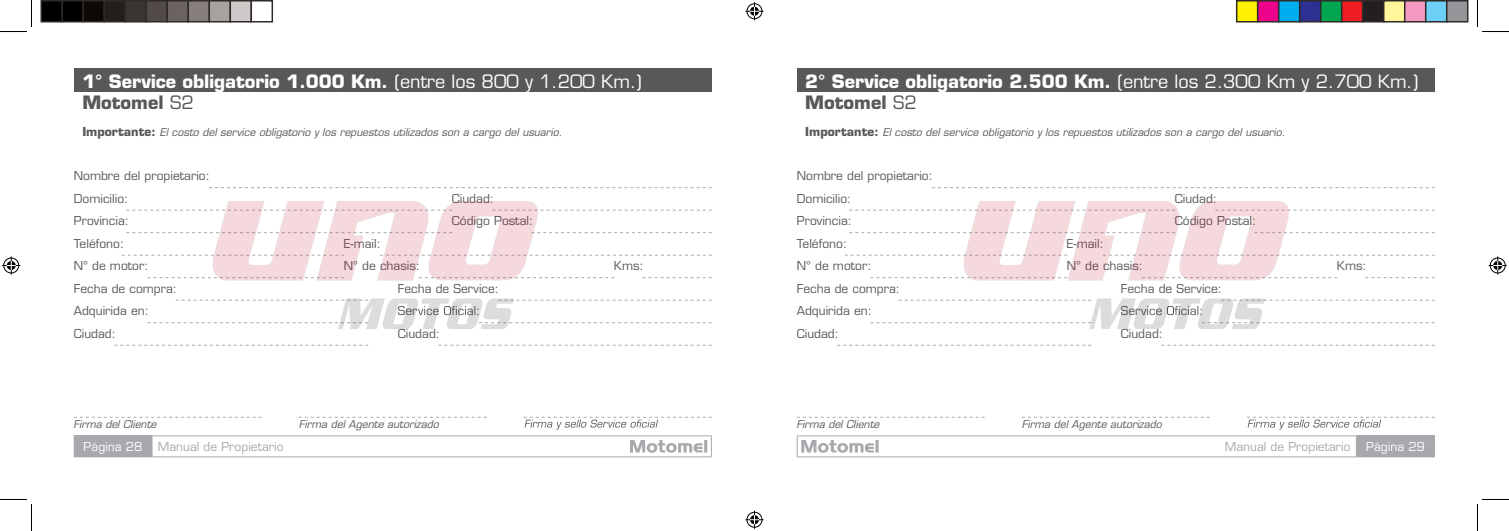
<style>
.page{position:relative;width:1509px;height:531px;background:#fff}
.page>*{position:absolute;margin:0;border:0;box-sizing:border-box;transform-origin:0 0}
.t1{font:700 18px/21.6px "Eurostile LT Std";color:#fff}
.t2{font:12px/22.5px "Eurostile LT Std";color:#57585a}
.t3{font:12px "Eurostile LT Std";color:#a8a9ad}
.t4{font:12px "Eurostile LT Std";color:#fff}
.t5{font:italic 10.5px "Eurostile LT Std";color:#57585a}
.s1{font-weight:400}
.s2{color:#57585a}
.s3{font-weight:400;color:#57585a}
.s4{font-weight:700;font-style:normal;font-size:12px}
</style>
<div class="page">
<svg style="left:0;top:0;width:32px;height:32px"></svg>
<svg style="left:0;top:499px;width:32px;height:32px"></svg>
<svg style="left:1477px;top:0;width:32px;height:32px"></svg>
<svg style="left:1477px;top:499px;width:32px;height:32px"></svg>
<svg style="left:745px;top:2px;width:18px;height:18px"></svg>
<svg style="left:745px;top:510px;width:18px;height:18px"></svg>
<svg style="left:2px;top:256px;width:18px;height:18px"></svg>
<svg style="left:1488px;top:256px;width:18px;height:18px"></svg>
<div style="left:41px;top:1px;width:21px;height:21px;background:#000"></div>
<div style="left:40px;top:0;width:23px;height:22px;border:2px solid #302a28"></div>
<div style="left:62px;top:1px;width:21px;height:21px;background:#000"></div>
<div style="left:62px;top:0;width:22px;height:22px;border:2px solid #302a28"></div>
<div style="left:83px;top:1px;width:21px;height:21px;background:#0c0806"></div>
<div style="left:82px;top:0;width:23px;height:22px;border:2px solid #302a28"></div>
<div style="left:104px;top:1px;width:21px;height:21px;background:#241e1b"></div>
<div style="left:104px;top:0;width:22px;height:22px;border:2px solid #302a28"></div>
<div style="left:125px;top:1px;width:21px;height:21px;background:#3b3532"></div>
<div style="left:124px;top:0;width:23px;height:22px;border:2px solid #302a28"></div>
<div style="left:146px;top:1px;width:21px;height:21px;background:#524a47"></div>
<div style="left:146px;top:0;width:22px;height:22px;border:2px solid #302a28"></div>
<div style="left:167px;top:1px;width:21px;height:21px;background:#6b6360"></div>
<div style="left:166px;top:0;width:23px;height:22px;border:2px solid #302a28"></div>
<div style="left:188px;top:1px;width:21px;height:21px;background:#867f7c"></div>
<div style="left:188px;top:0;width:22px;height:22px;border:2px solid #302a28"></div>
<div style="left:209px;top:1px;width:21px;height:21px;background:#a7a2a0"></div>
<div style="left:208px;top:0;width:23px;height:22px;border:2px solid #302a28"></div>
<div style="left:230px;top:1px;width:21px;height:21px;background:#cdc9c8"></div>
<div style="left:230px;top:0;width:22px;height:22px;border:2px solid #302a28"></div>
<div style="left:250px;top:0;width:23px;height:22px;border:2px solid #302a28"></div>
<div style="left:1236px;top:1px;width:21px;height:21px;background:#fff101"></div>
<div style="left:1236px;top:0;width:22px;height:22px;border:2px solid #302a28"></div>
<div style="left:1257px;top:1px;width:21px;height:21px;background:#ed028c"></div>
<div style="left:1257px;top:0;width:22px;height:22px;border:2px solid #302a28"></div>
<div style="left:1278px;top:1px;width:21px;height:21px;background:#00aeef"></div>
<div style="left:1278px;top:0;width:22px;height:22px;border:2px solid #302a28"></div>
<div style="left:1299px;top:1px;width:21px;height:21px;background:#2e3092"></div>
<div style="left:1299px;top:0;width:22px;height:22px;border:2px solid #302a28"></div>
<div style="left:1320px;top:1px;width:21px;height:21px;background:#00a54f"></div>
<div style="left:1320px;top:0;width:22px;height:22px;border:2px solid #302a28"></div>
<div style="left:1341px;top:1px;width:21px;height:21px;background:#ee1d23"></div>
<div style="left:1341px;top:0;width:22px;height:22px;border:2px solid #302a28"></div>
<div style="left:1362px;top:1px;width:21px;height:21px;background:#231f20"></div>
<div style="left:1362px;top:0;width:22px;height:22px;border:2px solid #302a28"></div>
<div style="left:1383px;top:1px;width:21px;height:21px;background:#fff79a"></div>
<div style="left:1383px;top:0;width:22px;height:22px;border:2px solid #302a28"></div>
<div style="left:1404px;top:1px;width:21px;height:21px;background:#f499c2"></div>
<div style="left:1404px;top:0;width:22px;height:22px;border:2px solid #302a28"></div>
<div style="left:1425px;top:1px;width:21px;height:21px;background:#6bcff6"></div>
<div style="left:1425px;top:0;width:22px;height:22px;border:2px solid #302a28"></div>
<div style="left:1446px;top:1px;width:21px;height:21px;background:#939598"></div>
<div style="left:1446px;top:0;width:22px;height:22px;border:2px solid #302a28"></div>
<div style="left:74px;top:436px;width:78px;height:21px;background:#a8a9ad"></div>
<hr style="left:74px;top:435px;width:78px;height:1px;background:#a8a9ad">
<hr style="left:152px;top:435px;width:560px;height:1px;background:#a8a9ad">
<hr style="left:152px;top:456px;width:560px;height:1px;background:#a8a9ad">
<hr style="left:151px;top:436px;width:2px;height:20px;background:#a8a9ad">
<svg style="left:630px;top:436px;width:82px;height:20px"></svg>
<div style="left:74px;top:68px;width:638px;height:24px;background:#57585a"></div>
<svg style="left:626px;top:187px;width:86px;height:1px"></svg>
<svg style="left:114px;top:345px;width:19px;height:1px"></svg>
<svg style="left:74px;top:417px;width:188px;height:1px"></svg>
<svg style="left:626px;top:210px;width:86px;height:1px"></svg>
<svg style="left:626px;top:232px;width:86px;height:1px"></svg>
<svg style="left:626px;top:255px;width:86px;height:1px"></svg>
<svg style="left:642px;top:277px;width:70px;height:1px"></svg>
<svg style="left:626px;top:300px;width:86px;height:1px"></svg>
<svg style="left:626px;top:322px;width:86px;height:1px"></svg>
<svg style="left:626px;top:345px;width:86px;height:1px"></svg>
<svg style="left:299px;top:417px;width:188px;height:1px"></svg>
<svg style="left:524px;top:417px;width:188px;height:13px"></svg>
<div style="left:1356px;top:436px;width:78px;height:21px;background:#a8a9ad"></div>
<hr style="left:797px;top:435px;width:559px;height:1px;background:#a8a9ad">
<hr style="left:1356px;top:435px;width:78px;height:1px;background:#a8a9ad">
<svg style="left:1434px;top:436px;width:1px;height:20px"></svg>
<hr style="left:797px;top:456px;width:559px;height:1px;background:#a8a9ad">
<svg style="left:797px;top:436px;width:81px;height:20px"></svg>
<div style="left:797px;top:68px;width:637px;height:24px;background:#57585a"></div>
<svg style="left:1377px;top:187px;width:57px;height:1px"></svg>
<svg style="left:849px;top:210px;width:34px;height:1px"></svg>
<svg style="left:845px;top:255px;width:39px;height:1px"></svg>
<svg style="left:837px;top:345px;width:45px;height:1px"></svg>
<svg style="left:797px;top:417px;width:187px;height:1px"></svg>
<svg style="left:1377px;top:210px;width:57px;height:1px"></svg>
<svg style="left:849px;top:232px;width:34px;height:1px"></svg>
<svg style="left:1378px;top:232px;width:56px;height:1px"></svg>
<svg style="left:1378px;top:255px;width:56px;height:1px"></svg>
<svg style="left:1377px;top:277px;width:57px;height:1px"></svg>
<svg style="left:1377px;top:300px;width:57px;height:1px"></svg>
<svg style="left:1377px;top:322px;width:57px;height:1px"></svg>
<svg style="left:1377px;top:345px;width:57px;height:1px"></svg>
<svg style="left:1022px;top:417px;width:187px;height:1px"></svg>
<svg style="left:1247px;top:417px;width:187px;height:13px"></svg>
<img style="left:133px;top:187px;width:493px;height:159px">
<img style="left:884px;top:187px;width:492px;height:159px">
<h1 class="t1" style="left:82px;top:70px;width:561px">1° Service obligatorio 1.000 Km. <span class="s1">(entre los 800 y 1.200 Km.)<br></span><span class="s2">Motomel</span> <span class="s3">S2</span></h1>
<p class="t5" style="left:82px;top:126px;width:482px"><span class="s4">Importante:</span> El costo del service obligatorio y los repuestos utilizados son a cargo del usuario.</p>
<p class="t2" style="left:74px;top:164px;width:138px">Nombre del propietario:<br>Domicilio:</p>
<p class="t2" style="left:452px;top:187px;width:44px">Ciudad:</p>
<h1 class="t1" style="left:805px;top:70px;width:614px">2° Service obligatorio 2.500 Km. <span class="s1">(entre los 2.300 Km y 2.700 Km.)<br></span><span class="s2">Motomel</span> <span class="s3">S2</span></h1>
<p class="t5" style="left:805px;top:126px;width:482px"><span class="s4">Importante:</span> El costo del service obligatorio y los repuestos utilizados son a cargo del usuario.</p>
<p class="t2" style="left:797px;top:164px;width:138px">Nombre del propietario:<br>Domicilio:</p>
<p class="t2" style="left:1175px;top:187px;width:44px">Ciudad:</p>
<p class="t2" style="left:74px;top:209px;width:57px">Provincia:</p>
<p class="t2" style="left:452px;top:209px;width:83px">Código Postal:</p>
<p class="t2" style="left:74px;top:232px;width:52px">Teléfono:</p>
<p class="t2" style="left:344px;top:232px;width:39px">E-mail:</p>
<p class="t2" style="left:74px;top:254px;width:76px">N° de motor:</p>
<p class="t2" style="left:344px;top:254px;width:78px">N° de chasis:</p>
<p class="t2" style="left:614px;top:254px;width:31px">Kms:</p>
<p class="t2" style="left:74px;top:277px;width:105px">Fecha de compra:</p>
<p class="t2" style="left:398px;top:277px;width:103px">Fecha de Service:</p>
<p class="t2" style="left:74px;top:299px;width:77px">Adquirida en:</p>
<p class="t2" style="left:398px;top:299px;width:21px">Ser</p>
<p class="t2" style="left:74px;top:322px;width:44px">Ciudad:</p>
<p class="t2" style="left:398px;top:322px;width:44px">Ciudad:</p>
<p class="t2" style="left:797px;top:209px;width:57px">Provincia:</p>
<p class="t2" style="left:1175px;top:209px;width:83px">Código Postal:</p>
<p class="t2" style="left:797px;top:232px;width:52px">Teléfono:</p>
<p class="t2" style="left:1067px;top:232px;width:39px">E-mail:</p>
<p class="t2" style="left:797px;top:254px;width:76px">N° de motor:</p>
<p class="t2" style="left:1067px;top:254px;width:78px">N° de chasis:</p>
<p class="t2" style="left:1337px;top:254px;width:31px">Kms:</p>
<p class="t2" style="left:797px;top:277px;width:105px">Fecha de compra:</p>
<p class="t2" style="left:1121px;top:277px;width:103px">Fecha de Service:</p>
<p class="t2" style="left:797px;top:299px;width:77px">Adquirida en:</p>
<p class="t2" style="left:1121px;top:299px;width:21px">Ser</p>
<p class="t2" style="left:797px;top:322px;width:44px">Ciudad:</p>
<p class="t2" style="left:1121px;top:322px;width:44px">Ciudad:</p>
<p class="t5" style="left:73px;top:417px;width:85px">Firma del Cliente</p>
<p class="t5" style="left:299px;top:417px;width:141px">Firma del Agente autorizado</p>
<p class="t5" style="left:796px;top:417px;width:85px">Firma del Cliente</p>
<p class="t5" style="left:1022px;top:417px;width:141px">Firma del Agente autorizado</p>
<p class="t4" style="left:84px;top:439px;width:60px">Página 28</p>
<p class="t3" style="left:158px;top:439px;width:127px">Manual de Propietario</p>
<p class="t3" style="left:1225px;top:439px;width:127px">Manual de Propietario</p>
<p class="t4" style="left:1366px;top:439px;width:60px">Página 29</p>
</div>
